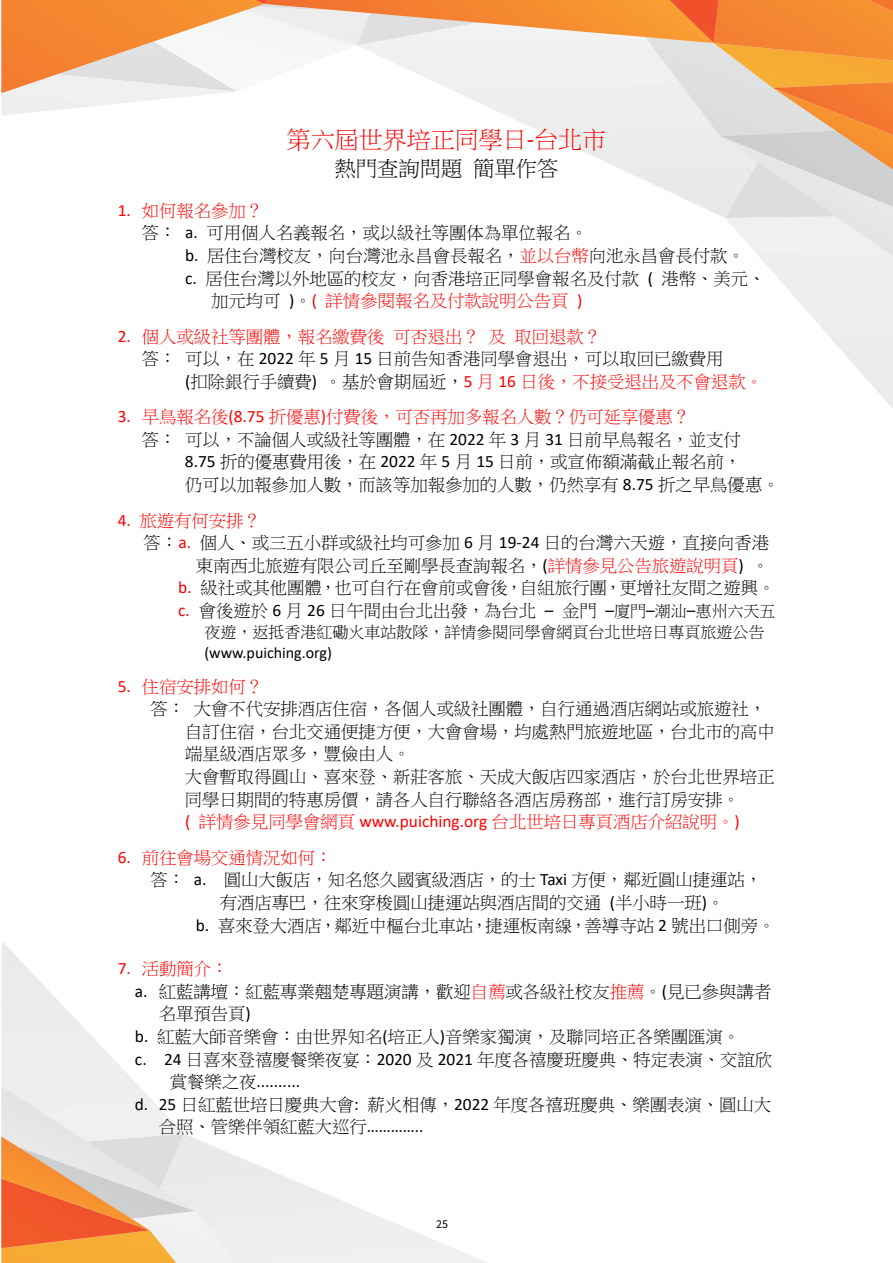
<style>
.page{position:relative;width:893px;height:1263px;background:#fff}
.page>*{position:absolute;margin:0;border:0;box-sizing:border-box;transform-origin:0 0}
.t1{font:24px "P Ming Li U";color:#f00}
.t2{font:21.3px "P Ming Li U";color:#000}
.t3{font:17.4px "P Ming Li U";color:#000}
.t4{font:17.4px "P Ming Li U";color:#f00}
.t5{font:17.4px "Calibri";color:#000}
.t6{font:16.05px/20.9px "P Ming Li U";color:#000}
.t7{font:500 10.5px "Source Han Sans TW";color:#231f20}
.s1{font-family:"Calibri"}
.s2{color:#f00}
.s3{color:#000}
.s4{font-family:"Calibri";color:#000}
.s5{font-family:"Calibri";color:#f00}
.s6{font-size:16.05px}
.s7{font-family:"P Ming Li U"}
</style>
<div class="page">
<svg style="left:1px;top:0;width:892px;height:409px"></svg>
<svg style="left:247px;top:1161px;width:241px;height:102px"></svg>
<svg style="left:1px;top:942px;width:246px;height:321px"></svg>
<p class="t1" style="left:287px;top:128px;width:321px">第六屆世界培正同學日<span class="s1">‐</span>台北市</p>
<p class="t2" style="left:335px;top:158px;width:226px">熱門查詢問題簡單作答</p>
<p class="t4" style="left:118px;top:202px;width:147px"><span class="s1">1.</span> 如何報名參加？</p>
<p class="t3" style="left:142px;top:224px;width:448px">答： <span class="s1">a.</span> 可用個人名義報名，或以級社等團体為單位報名。</p>
<p class="t3" style="left:185px;top:247px;width:561px"><span class="s1">b.</span> 居住台灣校友，向台灣池永昌會長報名，<span class="s2">並以台幣</span>向池永昌會長付款。</p>
<p class="t3" style="left:185px;top:270px;width:582px"><span class="s1">c.</span> 居住台灣以外地區的校友，向香港培正同學會報名及付款 <span class="s1">(</span> 港幣、美元、</p>
<p class="t4" style="left:211px;top:292px;width:373px"><span class="s3">加元均可</span> <span class="s4">)</span><span class="s3">。</span><span class="s1">(</span> 詳情參閱報名及付款說明公告頁 <span class="s1">)</span></p>
<p class="t4" style="left:118px;top:328px;width:485px"><span class="s1">2.</span> 個人或級社等團體，報名繳費後可否退出？及取回退款？</p>
<p class="t3" style="left:142px;top:350px;width:583px">答：可以，在 <span class="s1">2022</span> 年 <span class="s1">5</span> 月 <span class="s1">15</span> 日前告知香港同學會退出，可以取回已繳費用</p>
<p class="t3" style="left:185px;top:373px;width:580px"><span class="s1">(</span>扣除銀行手續費<span class="s1">)</span> 。基於會期屆近，<span class="s5">5</span> <span class="s2">月</span> <span class="s5">16</span> <span class="s2">日後，不接受退出及不會退款。</span></p>
<p class="t4" style="left:118px;top:408px;width:574px"><span class="s1">3.</span> 早鳥報名後<span class="s1">(8.75</span> 折優惠<span class="s1">)</span>付費後，可否再加多報名人數？仍可延享優惠？</p>
<p class="t3" style="left:142px;top:431px;width:601px">答：可以，不論個人或級社等團體，在 <span class="s1">2022</span> 年 <span class="s1">3</span> 月 <span class="s1">31</span> 日前早鳥報名，並支付</p>
<p class="t3" style="left:185px;top:453px;width:558px"><span class="s1">8.75</span> 折的優惠費用後，在 <span class="s1">2022</span> 年 <span class="s1">5</span> 月 <span class="s1">15</span> 日前，或宣佈額滿截止報名前，</p>
<p class="t3" style="left:185px;top:476px;width:596px">仍可以加報參加人數，而該等加報參加的人數，仍然享有 <span class="s1">8.75</span> 折之早鳥優惠。</p>
<p class="t4" style="left:118px;top:512px;width:145px"><span class="s1">4.</span> 旅遊有何安排？</p>
<p class="t3" style="left:144px;top:534px;width:627px">答：<span class="s5">a.</span> 個人、或三五小群或級社均可參加 <span class="s1">6</span> 月 <span class="s1">19‐24</span> 日的台灣六天遊，直接向香港</p>
<p class="t3" style="left:196px;top:557px;width:575px">東南西北旅遊有限公司丘至剛學長查詢報名，<span class="s1">(</span><span class="s2">詳情參見公告旅遊說明頁</span><span class="s1">)</span> 。</p>
<p class="t3" style="left:178px;top:579px;width:599px"><span class="s5">b.</span> 級社或其他團體，也可自行在會前或會後，自組旅行團，更增社友間之遊興。</p>
<p class="t3" style="left:178px;top:602px;width:599px"><span class="s5">c.</span> 會後遊於 <span class="s1">6</span> 月 <span class="s1">26</span> 日午間由台北出發，為台北 <span class="s1">–</span> 金門 <span class="s1">–</span><span class="s6">廈門</span><span class="s1">–</span><span class="s6">潮汕</span><span class="s1">–</span><span class="s6">惠州六天五</span></p>
<p class="t6" style="left:204px;top:622px;width:562px">夜遊，返抵香港紅磡火車站散隊，詳情參閱同學會網頁台北世培日專頁旅遊公告<span class="s1">(www.puiching.org)</span></p>
<p class="t4" style="left:118px;top:678px;width:147px"><span class="s1">5.</span> 住宿安排如何？</p>
<p class="t3" style="left:150px;top:700px;width:617px">答：大會不代安排酒店住宿，各個人或級社團體，自行通過酒店網站或旅遊社，</p>
<p class="t3" style="left:185px;top:723px;width:591px">自訂住宿，台北交通便捷方便，大會會場，均處熱門旅遊地區，台北市的高中</p>
<p class="t3" style="left:185px;top:745px;width:227px">端星級酒店眾多，豐儉由人。</p>
<p class="t3" style="left:185px;top:768px;width:591px">大會暫取得圓山、喜來登、新莊客旅、天成大飯店四家酒店，於台北世界培正</p>
<p class="t3" style="left:185px;top:791px;width:557px">同學日期間的特惠房價，請各人自行聯絡各酒店房務部，進行訂房安排。</p>
<p class="t4" style="left:185px;top:813px;width:556px"><span class="s1">(</span> 詳情參見同學會網頁 <span class="s1">www.puiching.org</span> 台北世培日專頁酒店介紹說明。<span class="s1">)</span></p>
<p class="t4" style="left:118px;top:849px;width:216px"><span class="s1">6.</span> 前往會場交通情況如何：</p>
<p class="t3" style="left:150px;top:871px;width:613px">答： <span class="s1">a.</span> 圓山大飯店，知名悠久國賓級酒店，的士 <span class="s1">Taxi</span> 方便，鄰近圓山捷運站，</p>
<p class="t3" style="left:220px;top:894px;width:506px">有酒店專巴，往來穿梭圓山捷運站與酒店間的交通 <span class="s1">(</span>半小時一班<span class="s1">)</span>。</p>
<p class="t3" style="left:196px;top:917px;width:581px"><span class="s1">b.</span> 喜來登大酒店，鄰近中樞台北車站，捷運板南線，善導寺站 <span class="s1">2</span> 號出口側旁。</p>
<p class="t4" style="left:118px;top:960px;width:112px"><span class="s1">7.</span> 活動簡介：</p>
<p class="t3" style="left:135px;top:983px;width:638px"><span class="s1">a.</span> 紅藍講壇：紅藍專業翹楚專題演講，歡迎<span class="s2">自薦</span>或各級社校友<span class="s2">推薦</span>。<span class="s1">(</span>見已參與講者</p>
<p class="t3" style="left:159px;top:1005px;width:93px">名單預告頁<span class="s1">)</span></p>
<p class="t3" style="left:135px;top:1028px;width:607px"><span class="s1">b.</span> 紅藍大師音樂會：由世界知名<span class="s1">(</span>培正人<span class="s1">)</span>音樂家獨演，及聯同培正各樂團匯演。</p>
<p class="t3" style="left:135px;top:1050px;width:639px"><span class="s1">c. 24</span> 日喜來登禧慶餐樂夜宴：<span class="s1">2020</span> 及 <span class="s1">2021</span> 年度各禧慶班慶典、特定表演、交誼欣</p>
<p class="t5" style="left:170px;top:1069px;width:132px"><span class="s7">賞餐樂之夜</span>..........</p>
<p class="t3" style="left:135px;top:1096px;width:638px"><span class="s1">d. 25</span> 日紅藍世培日慶典大會<span class="s1">:</span> 薪火相傳，<span class="s1">2022</span> 年度各禧班慶典、樂團表演、圓山大</p>
<p class="t3" style="left:159px;top:1118px;width:266px">合照、管樂伴領紅藍大巡行<span class="s1">…………..</span></p>
<p class="t7" style="left:436px;top:1218px;width:13px">25</p>
</div>
